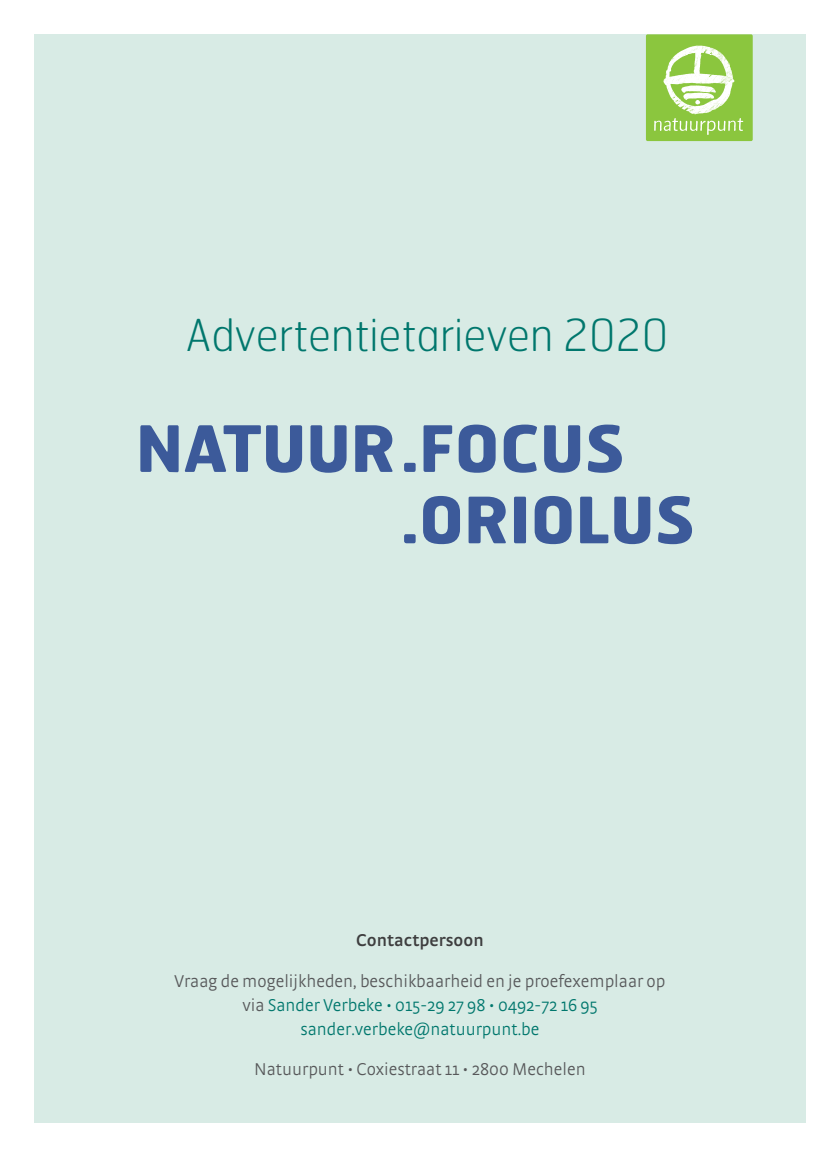
<style>
.page{position:relative;width:840px;height:1157px;background:#fff}
.page>*{position:absolute;margin:0;border:0;box-sizing:border-box;transform-origin:0 0}
.t1{font:700 63.8px "Hermes FB";color:#3c5a9a}
.t2{font:100 44px "Hermes FB";color:#00776d}
.t3{font:300 18px/24px "Strada OT";color:#00776d;text-align:center}
.t4{font:300 18px "Strada OT";color:#57585a}
.t5{font:600 18px "Strada OT";color:#3e3e3f}
.s1{color:#57585a}
</style>
<div class="page">
<div style="left:34px;top:34px;width:771px;height:1089px;background:#d8ebe5"></div>
<div style="left:645px;top:34px;width:107px;height:107px;background:#8bc63e;border-radius:2px"></div>
<svg style="left:654px;top:46px;width:88px;height:89px"></svg>
<p class="t2" style="left:185px;top:307px;width:484px">Advertentietarieven 2020</p>
<p class="t1" style="left:136px;top:407px;width:490px">NATUUR.FOCUS</p>
<p class="t1" style="left:400px;top:478px;width:296px">.ORIOLUS</p>
<p class="t5" style="left:356px;top:929px;width:129px">Contactpersoon</p>
<p class="t3" style="left:174px;top:969px;width:492px"><span class="s1">Vraag de mogelijkheden, beschikbaarheid en je proefexemplaar op via</span> Sander Verbeke • 015-29 27 98 • 0492-72 16 95 sander.verbeke@natuurpunt.be</p>
<p class="t4" style="left:254px;top:1059px;width:333px">Natuurpunt • Coxiestraat 11 • 2800 Mechelen</p>
</div>
